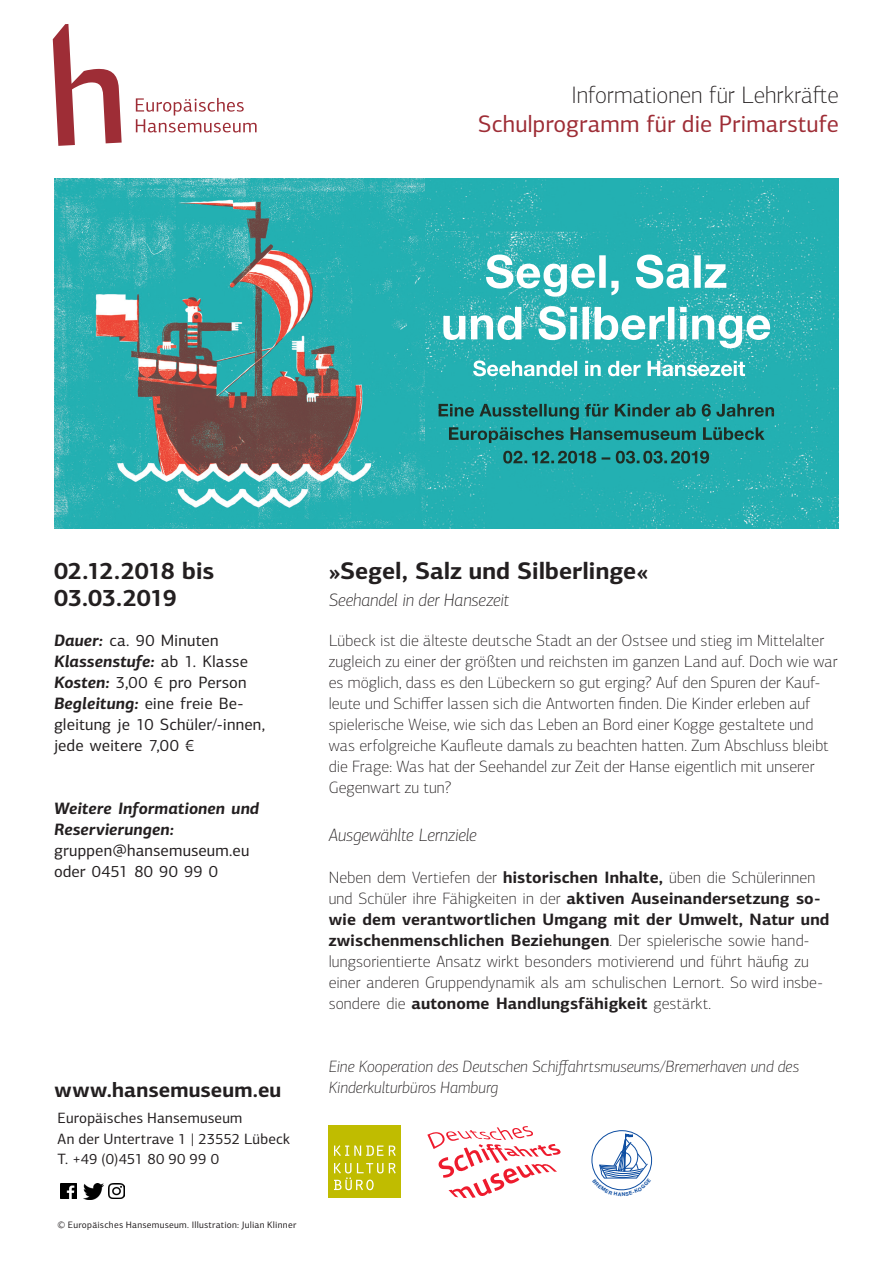
<style>
.page{position:relative;width:893px;height:1263px;background:#fff}
.page>*{position:absolute;margin:0;border:0;box-sizing:border-box;transform-origin:0 0}
.t1{font:700 24px/27px "PF Centro Sans Pro";letter-spacing:-.005em;color:#231f20}
.t2{font:24px "PF Centro Sans Pro";color:#9e2d36}
.t3{font:100 24px "PF Centro Sans Pro";color:#231f20}
.t4{font:700 21px "PF Centro Sans Pro";letter-spacing:.005em;color:#231f20}
.t5{font:italic 100 18px "PF Centro Sans Pro";letter-spacing:-.005em;color:#231f20}
.t6{font:100 16.5px/21px "PF Centro Sans Pro";letter-spacing:.005em;color:#231f20}
.t7{font:16.5px/21px "PF Centro Sans Pro";letter-spacing:.005em;color:#231f20}
.t8{font:italic 100 16.5px/21px "PF Centro Sans Pro";letter-spacing:.005em;color:#231f20}
.t9{font:italic 700 16.5px/21px "PF Centro Sans Pro";color:#231f20}
.t10{font:15px/20.7px "PF Centro Sans Pro";letter-spacing:.01em;color:#231f20}
.t11{font:9.3px "PF Centro Sans Pro";letter-spacing:.025em;color:#231f20}
.s1{font-weight:700;font-style:italic}
.s2{font-weight:400;font-style:normal}
.s3{font-weight:700}
</style>
<div class="page">
<img style="left:61px;top:1183px;width:16px;height:16px">
<img style="left:84px;top:1183px;width:19px;height:16px">
<img style="left:108px;top:1183px;width:16px;height:16px">
<img style="left:54px;top:179px;width:371px;height:349px">
<img style="left:425px;top:179px;width:414px;height:349px">
<svg style="left:503px;top:451px;width:206px;height:12px"></svg>
<svg style="left:449px;top:427px;width:316px;height:16px"></svg>
<svg style="left:439px;top:404px;width:335px;height:16px"></svg>
<svg style="left:443px;top:306px;width:327px;height:42px"></svg>
<svg style="left:486px;top:255px;width:240px;height:42px"></svg>
<svg style="left:473px;top:360px;width:272px;height:16px"></svg>
<svg style="left:53px;top:24px;width:69px;height:122px"></svg>
<svg style="left:136px;top:98px;width:121px;height:35px"></svg>
<svg style="left:427px;top:1126px;width:134px;height:72px"></svg>
<div style="left:329px;top:1126px;width:72px;height:72px;background:#c0bc00"></div>
<svg style="left:334px;top:1145px;width:49px;height:11px"></svg>
<svg style="left:389px;top:1145px;width:7px;height:11px"></svg>
<svg style="left:389px;top:1163px;width:7px;height:10px"></svg>
<svg style="left:334px;top:1163px;width:49px;height:27px"></svg>
<svg style="left:591px;top:1130px;width:61px;height:61px"></svg>
<p class="t3" style="left:571px;top:81px;width:269px">Informationen für Lehrkräfte</p>
<p class="t2" style="left:478px;top:109px;width:363px">Schulprogramm für die Primarstufe</p>
<p class="t1" style="left:54px;top:557px;width:162px">02.12.2018 bis<br>03.03.2019</p>
<p class="t7" style="left:54px;top:630px;width:196px"><span class="s1">Dauer:</span> ca. 90 Minuten<br><span class="s1">Klassenstufe:</span> ab 1. Klasse</p>
<p class="t7" style="left:54px;top:672px;width:194px"><span class="s1">Kosten:</span> 3,00 € pro Person</p>
<p class="t7" style="left:54px;top:693px;width:213px"><span class="s1">Begleitung:</span> eine freie Be&shy;gleitung je 10 Schüler/-innen, jede weitere 7,00 €</p>
<p class="t9" style="left:54px;top:798px;width:207px">Weitere Informationen und<br>Reservierungen: <span class="s2">gruppen@hansemuseum.eu oder 0451 80 90 99 0</span></p>
<p class="t4" style="left:55px;top:1076px;width:228px">www.hansemuseum.eu</p>
<p class="t10" style="left:58px;top:1107px;width:186px">Europäisches Hansemuseum</p>
<p class="t10" style="left:58px;top:1128px;width:234px">An der Untertrave 1 | 23552 Lübeck<br>T. +49 (0)451 80 90 99 0</p>
<p class="t11" style="left:58px;top:1219px;width:240px">© Europäisches Hansemuseum. Illustration: Julian Klinner</p>
<p class="t1" style="left:329px;top:557px;width:321px">»Segel, Salz und Silberlinge«</p>
<p class="t5" style="left:329px;top:590px;width:182px">Seehandel in der Hansezeit</p>
<p class="t6" style="left:329px;top:630px;width:510px">Lübeck ist die älteste deutsche Stadt an der Ostsee und stieg im Mittelalter zugleich zu einer der größten und reichsten im ganzen Land auf. Doch wie war es möglich, dass es den Lübeckern so gut erging? Auf den Spuren der Kauf&shy;leute und Schiffer lassen sich die Antworten finden. Die Kinder erleben auf spielerische Weise, wie sich das Leben an Bord einer Kogge gestaltete und was erfolgreiche Kaufleute damals zu beachten hatten. Zum Abschluss bleibt die Frage: Was hat der Seehandel zur Zeit der Hanse eigentlich mit unserer Gegenwart zu tun?</p>
<p class="t5" style="left:329px;top:824px;width:150px">Ausgewählte Lernziele</p>
<p class="t6" style="left:329px;top:867px;width:502px">Neben dem Vertiefen der <span class="s3">historischen Inhalte,</span> üben die Schülerinnen und Schüler ihre Fähigkeiten in der <span class="s3">aktiven Auseinandersetzung so&shy;wie dem verantwortlichen Umgang mit der Umwelt, Natur und zwischenmenschlichen Beziehungen</span>. Der spielerische sowie hand&shy;lungsorientierte Ansatz wirkt besonders motivierend und führt häufig zu einer anderen Gruppendynamik als am schulischen Lernort. So wird insbe&shy;sondere die <span class="s3">autonome Handlungsfähigkeit</span> gestärkt.</p>
<p class="t8" style="left:329px;top:1056px;width:472px">Eine Kooperation des Deutschen Schiffahrtsmuseums/Bremerhaven und des<br>Kinderkulturbüros Hamburg</p>
</div>
